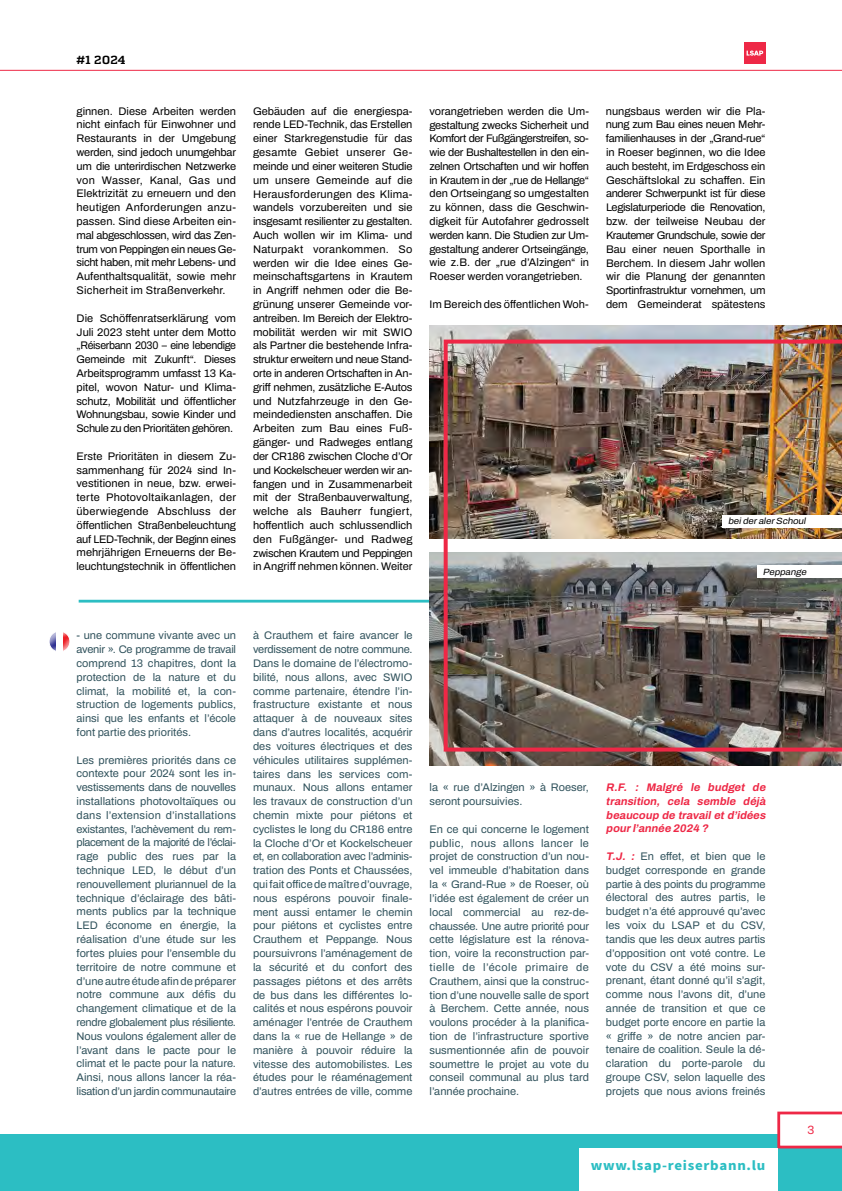
<style>
.page{position:relative;width:842px;height:1191px;background:#fff}
.page>*{position:absolute;margin:0;border:0;box-sizing:border-box;transform-origin:0 0}
.t1{font:700 14px "Source Sans Pro";letter-spacing:.05em;color:#2cbec3;scale:1.06 1}
.t2{font:600 12px "Archivo";color:#ee2846}
.t3{font:700 11.7px "Quadon";color:#000;scale:1.06 1}
.t4{font:600 11px/13.8px "Archivo";color:#30525c;text-align:justify}
.t5{font:600 11px/13.8px "Archivo";letter-spacing:-.005em;color:#000;text-align:justify}
.t6{font:italic 700 11px/13.8px "Archivo";color:#ee2846;text-align:justify}
.t7{font:italic 600 9px "Archivo";color:#000;scale:1.06 1}
.s1{font-weight:700;font-style:italic;color:#ee2846}
</style>
<div class="page">
<div style="left:0;top:1134px;width:842px;height:57px;background:#2cbec3"></div>
<hr style="left:0;top:70px;width:842px;height:1px;background:#ee2846">
<div style="left:744px;top:43px;width:21px;height:21px;background:#ee2846"></div>
<svg style="left:746px;top:51px;width:17px;height:5px"></svg>
<svg style="left:777px;top:1111px;width:65px;height:37px"></svg>
<div style="left:579px;top:1148px;width:198px;height:43px;background:#fff"></div>
<div style="left:48px;top:630px;width:23px;height:23px;background:#fff;opacity:.67"></div>
<hr style="left:79px;top:600px;width:688px;height:2px;background:#2cbec3">
<img style="left:429px;top:552px;width:413px;height:213px">
<img style="left:429px;top:325px;width:413px;height:213px">
<img style="left:444px;top:339px;width:398px;height:412px">
<p class="t3" style="left:77px;top:53px;width:48px">#1 2024</p>
<p class="t5" style="left:77px;top:104px;width:161px;text-align:left">ginnen. Diese Arbeiten werden nicht einfach für Einwohner und<br>Restaurants in der Umgebung werden, sind jedoch unumgehbar um die unterirdischen Netzwerke von Wasser, Kanal, Gas und<br>Elektrizität zu erneuern und den heutigen Anforderungen anzu&shy;passen. Sind diese Arbeiten ein&shy;mal abgeschlossen, wird das Zen&shy;trum von Peppingen ein neues Ge-- sicht haben, mit mehr Lebens- und<br>Aufenthaltsqualität, sowie mehr<br>Sicherheit im Straßenverkehr.</p>
<p class="t5" style="left:77px;top:311px;width:161px">Die Schöffenratserklärung vom Juli 2023 steht unter dem Motto „Réiserbann 2030 – eine lebendige Gemeinde mit Zukunft“. Dieses Arbeitsprogramm umfasst 13 Ka&shy;pitel, wovon Natur- und Klima&shy;schutz, Mobilität und öffentlicher Wohnungsbau, sowie Kinder und Schule zu den Prioritäten gehören.</p>
<p class="t5" style="left:77px;top:449px;width:161px">Erste Prioritäten in diesem Zu&shy;sammenhang für 2024 sind In&shy;vestitionen in neue, bzw. erwei&shy;terte Photovoltaikanlagen, der überwiegende Abschluss der öffentlichen Straßenbeleuchtung auf LED-Technik, der Beginn eines mehrjährigen Erneuerns der Be&shy;leuchtungstechnik in öffentlichen</p>
<p class="t5" style="left:253px;top:104px;width:161px">Gebäuden auf die energiespa&shy;rende LED-Technik, das Erstellen einer Starkregenstudie für das gesamte Gebiet unserer Ge&shy;meinde und einer weiteren Studie um unsere Gemeinde auf die Herausforderungen des Klima&shy;wandels vorzubereiten und sie insgesamt resilienter zu gestalten.<br>Auch wollen wir im Klima- und Naturpakt vorankommen. So werden wir die Idee eines Ge&shy;meinschaftsgartens in Krautem in Angriff nehmen oder die Be&shy;grünung unserer Gemeinde vor&shy;antreiben. Im Bereich der Elektro&shy;mobilität werden wir mit SWIO als Partner die bestehende Infra&shy;struktur erweitern und neue Stand&shy;orte in anderen Ortschaften in An&shy;griff nehmen, zusätzliche E-Autos und Nutzfahrzeuge in den Ge&shy;meindediensten anschaffen. Die Arbeiten zum Bau eines Fuß&shy;gänger- und Radweges entlang der CR186 zwischen Cloche d’Or und Kockelscheuer werden wir an&shy;fangen und in Zusammenarbeit mit der Straßenbauverwaltung, welche als Bauherr fungiert, hoffentlich auch schlussendlich den Fußgänger- und Radweg zwischen Krautem und Peppingen in Angriff nehmen können. Weiter</p>
<p class="t5" style="left:429px;top:104px;width:161px">vorangetrieben werden die Um&shy;gestaltung zwecks Sicherheit und Komfort der Fußgängerstreifen, so&shy;wie der Bushaltestellen in den ein&shy;zelnen Ortschaften und wir hoffen in Krautem in der „rue de Hellange“ den Ortseingang so umgestalten zu können, dass die Geschwin&shy;digkeit für Autofahrer gedrosselt werden kann. Die Studien zur Um&shy;gestaltung anderer Ortseingänge, wie z.B. der „rue d’Alzingen“ in Roeser werden vorangetrieben.</p>
<p class="t5" style="left:429px;top:297px;width:161px">Im Bereich des öffentlichen Woh-</p>
<p class="t5" style="left:606px;top:104px;width:161px">nungsbaus werden wir die Pla&shy;nung zum Bau eines neuen Mehr&shy;familienhauses in der „Grand-rue“ in Roeser beginnen, wo die Idee auch besteht, im Erdgeschoss ein Geschäftslokal zu schaffen. Ein anderer Schwerpunkt ist für diese Legislaturperiode die Renovation, bzw. der teilweise Neubau der Krautemer Grundschule, sowie der Bau einer neuen Sporthalle in Berchem. In diesem Jahr wollen wir die Planung der genannten Sportinfrastruktur vornehmen, um dem Gemeinderat spätestens</p>
<p class="t7" style="left:728px;top:514px;width:77px">beideralerSchoul</p>
<p class="t7" style="left:763px;top:565px;width:45px">Peppange</p>
<p class="t4" style="left:77px;top:628px;width:161px">- une commune vivante avec un avenir ». Ce programme de travail comprend 13 chapitres, dont la protection de la nature et du climat, la mobilité et, la con&shy;struction de logements publics, ainsi que les enfants et l’école font partie des priorités.</p>
<p class="t4" style="left:77px;top:753px;width:161px">Les premières priorités dans ce contexte pour 2024 sont les in&shy;vestissements dans de nouvelles installations photovoltaïques ou dans l’extension d’installations existantes, l’achèvement du rem&shy;placement de la majorité de l’éclai&shy;rage public des rues par la technique LED, le début d’un renouvellement pluriannuel de la technique d’éclairage des bâti&shy;ments publics par la technique LED économe en énergie, la réalisation d’une étude sur les fortes pluies pour l’ensemble du territoire de notre commune et d’une autre étude afin de préparer notre commune aux défis du changement climatique et de la rendre globalement plus résiliente.<br>Nous voulons également aller de l’avant dans le pacte pour le climat et le pacte pour la nature.<br>Ainsi, nous allons lancer la réa&shy;lisation d’un jardin communautaire</p>
<p class="t4" style="left:253px;top:629px;width:161px">à Crauthem et faire avancer le verdissement de notre commune.<br>Dans le domaine de l’électromo&shy;bilité, nous allons, avec SWIO comme partenaire, étendre l’in&shy;frastructure existante et nous attaquer à de nouveaux sites dans d’autres localités, acquérir des voitures électriques et des véhicules utilitaires supplémen&shy;taires dans les services com&shy;munaux. Nous allons entamer les travaux de construction d’un chemin mixte pour piétons et cyclistes le long du CR186 entre la Cloche d’Or et Kockelscheuer et, en collaboration avec l’adminis&shy;tration des Ponts et Chaussées, qui fait office de maître d’ouvrage, nous espérons pouvoir finale&shy;ment aussi entamer le chemin pour piétons et cyclistes entre Crauthem et Peppange. Nous poursuivrons l’aménagement de la sécurité et du confort des passages piétons et des arrêts de bus dans les différentes lo&shy;calités et nous espérons pouvoir aménager l’entrée de Crauthem dans la « rue de Hellange » de manière à pouvoir réduire la vitesse des automobilistes. Les études pour le réaménagement d’autres entrées de ville, comme</p>
<p class="t4" style="left:429px;top:780px;width:161px">la « rue d’Alzingen » à Roeser, seront poursuivies.</p>
<p class="t4" style="left:429px;top:822px;width:161px">En ce qui concerne le logement public, nous allons lancer le projet de construction d’un nou&shy;vel immeuble d’habitation dans la « Grand-Rue » de Roeser, où l’idée est également de créer un local commercial au rez-de&shy;chaussée. Une autre priorité pour cette législature est la rénova&shy;tion, voire la reconstruction par&shy;tielle de l’école primaire de Crauthem, ainsi que la construc&shy;tion d’une nouvelle salle de sport à Berchem. Cette année, nous voulons procéder à la planifica&shy;tion de l’infrastructure sportive susmentionnée afin de pouvoir soumettre le projet au vote du conseil communal au plus tard l’année prochaine.</p>
<p class="t6" style="left:606px;top:780px;width:164px">R.F. : Malgré le budget de transition, cela semble déjà beaucoup de travailetd’idées pourl’année 2024 ?</p>
<p class="t4" style="left:606px;top:849px;width:161px"><span class="s1">T.J. :</span> En effet, et bien que le budget corresponde en grande partie à des points du programme électoral des autres partis, le budget n’a été approuvé qu’avec les voix du LSAP et du CSV, tandis que les deux autres partis d’opposition ont voté contre. Le vote du CSV a été moins sur&shy;prenant, étant donné qu’il s’agit, comme nous l’avons dit, d’une année de transition et que ce budget porte encore en partie la « griffe » de notre ancien par&shy;tenaire de coalition. Seule la dé&shy;claration du porte-parole du groupe CSV, selon laquelle des projets que nous avions freinés</p>
<p class="t1" style="left:591px;top:1156px;width:166px">www.lsap-reiserbann.lu</p>
<p class="t2" style="left:808px;top:1121px;width:8px">3</p>
</div>
